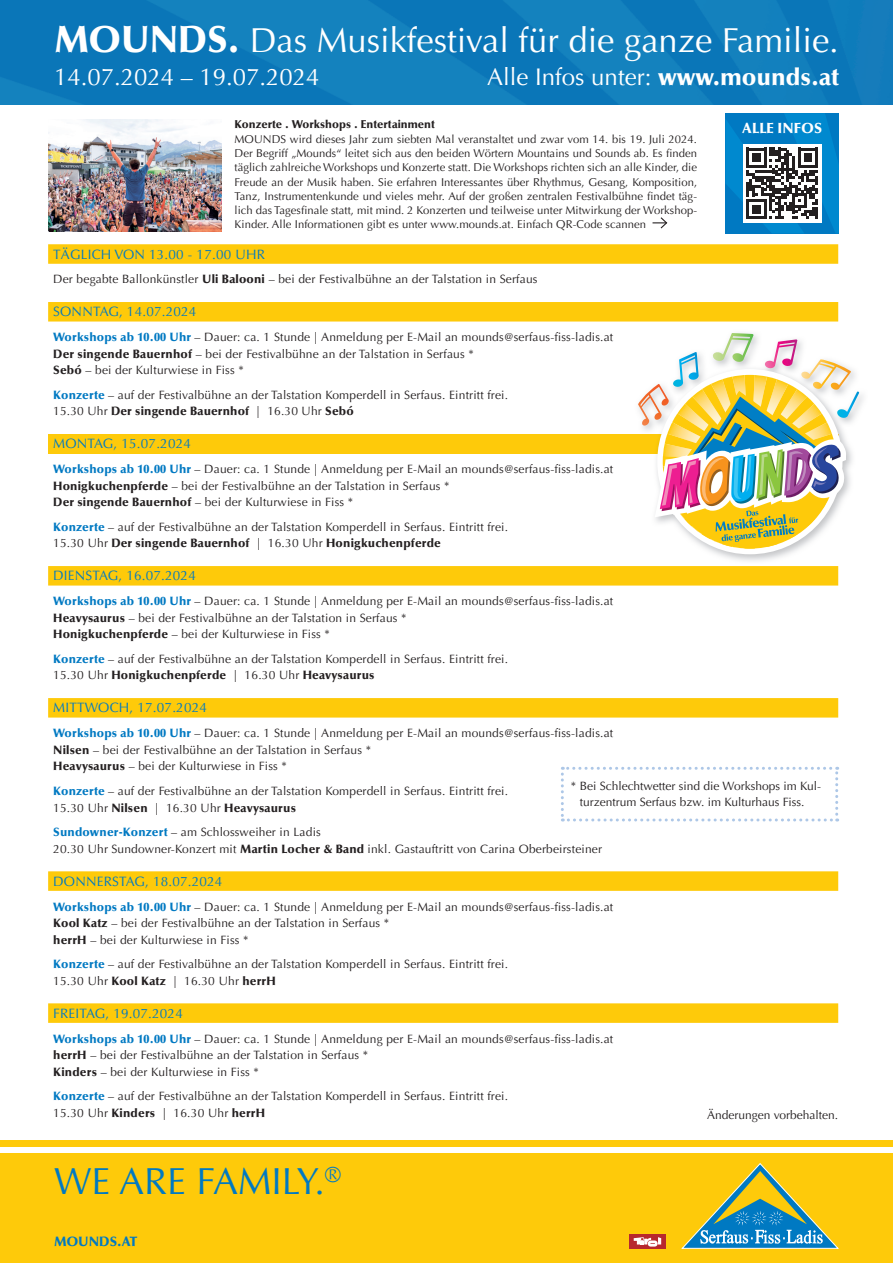
<style>
.page{position:relative;width:893px;height:1263px;background:#fff}
.page>*{position:absolute;margin:0;border:0;box-sizing:border-box;transform-origin:0 0}
.t1{font:37.5px "Optima LT";color:#0079c2}
.t2{font:34.5px "Optima LT";color:#fff}
.t3{font:24px "Optima LT";color:#fff}
.t4{font:900 14.55px "Optima LT";color:#fff}
.t5{font:13.5px "Optima LT";letter-spacing:.015em;color:#0079c2}
.t6{font:900 13.5px "Optima LT";letter-spacing:-.005em;color:#0079c2}
.t7{font:12px/16.5px "Optima LT";letter-spacing:.015em;color:#231f20}
.t8{font:11.25px/14.2px "Optima LT";letter-spacing:.005em;color:#231f20;text-align:justify}
.t9{font:900 11.25px "Optima LT";letter-spacing:.005em;color:#231f20}
.s1{font-weight:900;font-size:37.5px}
.s2{font-weight:900}
.s3{font-weight:900;color:#0079c2}
</style>
<div class="page">
<div style="left:48px;top:244px;width:790px;height:20px;background:#feca0a"></div>
<div style="left:48px;top:302px;width:790px;height:19px;background:#feca0a"></div>
<div style="left:48px;top:434px;width:790px;height:19px;background:#feca0a"></div>
<div style="left:48px;top:566px;width:790px;height:19px;background:#feca0a"></div>
<div style="left:48px;top:698px;width:790px;height:19px;background:#feca0a"></div>
<div style="left:48px;top:871px;width:790px;height:20px;background:#feca0a"></div>
<div style="left:48px;top:1003px;width:790px;height:20px;background:#feca0a"></div>
<img style="left:0;top:0;width:893px;height:104px">
<div style="left:0;top:1153px;width:893px;height:110px;background:#feca0a"></div>
<div style="left:0;top:1141px;width:893px;height:6px;background:#feca0a"></div>
<svg style="left:681px;top:1163px;width:158px;height:86px"></svg>
<div style="left:629px;top:1234px;width:37px;height:15px;background:#b7282e"></div>
<svg style="left:634px;top:1237px;width:27px;height:9px"></svg>
<img style="left:635px;top:392px;width:228px;height:169px">
<svg style="left:638px;top:333px;width:221px;height:216px"></svg>
<svg style="left:725px;top:113px;width:114px;height:120px"></svg>
<svg style="left:652px;top:217px;width:16px;height:12px"></svg>
<img style="left:49px;top:119px;width:172px;height:113px">
<svg style="left:561px;top:767px;width:277px;height:54px"></svg>
<h2 class="t2" style="left:54px;top:21px;width:786px"><span class="s1">MOUNDS.</span> Das Musikfestival für die ganze Familie.</h2>
<h3 class="t3" style="left:54px;top:63px;width:267px">14.07.2024 – 19.07.2024</h3>
<h3 class="t3" style="left:487px;top:63px;width:353px">Alle Infos unter: <span class="s2">www.mounds.at</span></h3>
<p class="t9" style="left:235px;top:118px;width:202px">Konzerte . Workshops . Entertainment</p>
<p class="t8" style="left:235px;top:132px;width:464px">MOUNDS wird dieses Jahr zum siebten Mal veranstaltet und zwar vom 14. bis 19. Juli 2024.<br>Der Begriff „Mounds“ leitet sich aus den beiden Wörtern Mountains und Sounds ab. Es finden täglich zahlreiche Workshops und Konzerte statt. Die Workshops richten sich an alle Kinder, die Freude an der Musik haben. Sie erfahren Interessantes über Rhythmus, Gesang, Komposition, Tanz, Instrumentenkunde und vieles mehr. Auf der großen zentralen Festivalbühne findet täg&shy;lich das Tagesfinale statt, mit mind. 2 Konzerten und teilweise unter Mitwirkung der Workshop-Kinder. Alle Informationen gibt es unter www.mounds.at. Einfach QR-Code scannen</p>
<p class="t4" style="left:742px;top:119px;width:81px">ALLE INFOS</p>
<p class="t5" style="left:53px;top:246px;width:213px">TÄGLICH VON 13.00 - 17.00 UHR</p>
<p class="t7" style="left:53px;top:271px;width:486px">Der begabte Ballonkünstler <span class="s2">Uli Balooni</span> – bei der Festivalbühne an der Talstation in Serfaus</p>
<p class="t5" style="left:53px;top:304px;width:145px">SONNTAG, 14.07.2024</p>
<p class="t7" style="left:53px;top:329px;width:561px"><span class="s3">Workshops ab 10.00 Uhr</span> – Dauer: ca. 1 Stunde | Anmeldung per E-Mail an mounds@serfaus-fiss-ladis.at<br><span class="s2">Der singende Bauernhof</span> – bei der Festivalbühne an der Talstation in Serfaus *<br><span class="s2">Sebó</span> – bei der Kulturwiese in Fiss *</p>
<p class="t7" style="left:53px;top:387px;width:456px"><span class="s3">Konzerte</span> – auf der Festivalbühne an der Talstation Komperdell in Serfaus. Eintritt frei.<br>15.30 Uhr <span class="s2">Der singende Bauernhof</span> | 16.30 Uhr <span class="s2">Sebó</span></p>
<p class="t5" style="left:53px;top:436px;width:139px">MONTAG, 15.07.2024</p>
<p class="t7" style="left:53px;top:461px;width:561px"><span class="s3">Workshops ab 10.00 Uhr</span> – Dauer: ca. 1 Stunde | Anmeldung per E-Mail an mounds@serfaus-fiss-ladis.at<br><span class="s2">Honigkuchenpferde</span> – bei der Festivalbühne an der Talstation in Serfaus *<br><span class="s2">Der singende Bauernhof</span> – bei der Kulturwiese in Fiss *</p>
<p class="t7" style="left:53px;top:519px;width:456px"><span class="s3">Konzerte</span> – auf der Festivalbühne an der Talstation Komperdell in Serfaus. Eintritt frei.<br>15.30 Uhr <span class="s2">Der singende Bauernhof</span> | 16.30 Uhr <span class="s2">Honigkuchenpferde</span></p>
<p class="t5" style="left:53px;top:568px;width:144px">DIENSTAG, 16.07.2024</p>
<p class="t7" style="left:53px;top:593px;width:561px"><span class="s3">Workshops ab 10.00 Uhr</span> – Dauer: ca. 1 Stunde | Anmeldung per E-Mail an mounds@serfaus-fiss-ladis.at<br><span class="s2">Heavysaurus</span> – bei der Festivalbühne an der Talstation in Serfaus *<br><span class="s2">Honigkuchenpferde</span> – bei der Kulturwiese in Fiss *</p>
<p class="t7" style="left:53px;top:651px;width:456px"><span class="s3">Konzerte</span> – auf der Festivalbühne an der Talstation Komperdell in Serfaus. Eintritt frei.<br>15.30 Uhr <span class="s2">Honigkuchenpferde</span> | 16.30 Uhr <span class="s2">Heavysaurus</span></p>
<p class="t5" style="left:53px;top:700px;width:155px">MITTWOCH, 17.07.2024</p>
<p class="t7" style="left:53px;top:725px;width:561px"><span class="s3">Workshops ab 10.00 Uhr</span> – Dauer: ca. 1 Stunde | Anmeldung per E-Mail an mounds@serfaus-fiss-ladis.at<br><span class="s2">Nilsen</span> – bei der Festivalbühne an der Talstation in Serfaus *<br><span class="s2">Heavysaurus</span> – bei der Kulturwiese in Fiss *</p>
<p class="t7" style="left:53px;top:783px;width:456px"><span class="s3">Konzerte</span> – auf der Festivalbühne an der Talstation Komperdell in Serfaus. Eintritt frei.<br>15.30 Uhr <span class="s2">Nilsen</span> | 16.30 Uhr <span class="s2">Heavysaurus</span></p>
<p class="t7" style="left:53px;top:824px;width:550px"><span class="s3">Sundowner-Konzert</span> – am Schlossweiher in Ladis<br>20.30 Uhr Sundowner-Konzert mit <span class="s2">Martin Locher &amp; Band</span> inkl. Gastauftritt von Carina Oberbeirsteiner</p>
<p class="t5" style="left:53px;top:873px;width:171px">DONNERSTAG, 18.07.2024</p>
<p class="t7" style="left:53px;top:898px;width:561px"><span class="s3">Workshops ab 10.00 Uhr</span> – Dauer: ca. 1 Stunde | Anmeldung per E-Mail an mounds@serfaus-fiss-ladis.at<br><span class="s2">Kool Katz</span> – bei der Festivalbühne an der Talstation in Serfaus *<br><span class="s2">herrH</span> – bei der Kulturwiese in Fiss *</p>
<p class="t7" style="left:53px;top:956px;width:456px"><span class="s3">Konzerte</span> – auf der Festivalbühne an der Talstation Komperdell in Serfaus. Eintritt frei.<br>15.30 Uhr <span class="s2">Kool Katz</span> | 16.30 Uhr <span class="s2">herrH</span></p>
<p class="t5" style="left:53px;top:1005px;width:131px">FREITAG, 19.07.2024</p>
<p class="t7" style="left:53px;top:1030px;width:561px"><span class="s3">Workshops ab 10.00 Uhr</span> – Dauer: ca. 1 Stunde | Anmeldung per E-Mail an mounds@serfaus-fiss-ladis.at <span class="s2">herrH</span> – bei der Festivalbühne an der Talstation in Serfaus *<br><span class="s2">Kinders</span> – bei der Kulturwiese in Fiss *</p>
<p class="t7" style="left:53px;top:1088px;width:456px"><span class="s3">Konzerte</span> – auf der Festivalbühne an der Talstation Komperdell in Serfaus. Eintritt frei.<br>15.30 Uhr <span class="s2">Kinders</span> | 16.30 Uhr <span class="s2">herrH</span></p>
<p class="t7" style="left:580px;top:778px;width:243px;text-indent:-9px">* Bei Schlechtwetter sind die Workshops im Kul&shy;turzentrum Serfaus bzw. im Kulturhaus Fiss.</p>
<p class="t7" style="left:707px;top:1107px;width:133px">Änderungen vorbehalten.</p>
<h1 class="t1" style="left:54px;top:1159px;width:289px">WE ARE FAMILY.<sup>®</sup></h1>
<p class="t6" style="left:54px;top:1233px;width:85px">MOUNDS.AT</p>
</div>
